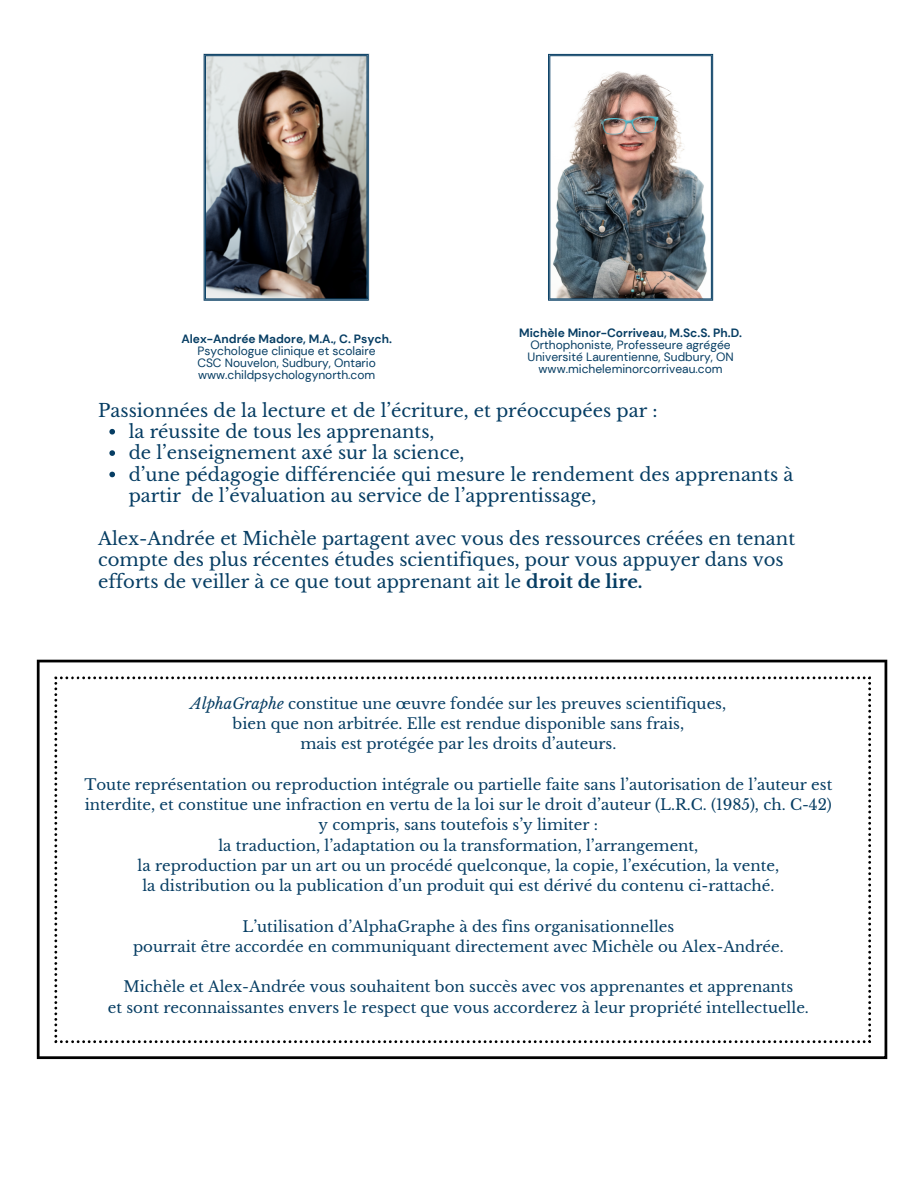
<style>
.page{position:relative;width:918px;height:1188px;background:#fff}
.page>*{position:absolute;margin:0;border:0;box-sizing:border-box;transform-origin:0 0}
.t1{font:18px/21.3px "Libre Baskerville";color:#063d63}
.t2{font:15px/20.2px "Libre Baskerville";color:#063d63;text-align:center}
.t3{font:12px/12px "DM Sans";color:#063d63;text-align:center}
.t4{font:700 12px "DM Sans";color:#063d63}
.s1{font-weight:700}
.s2{font-style:italic}
</style>
<div class="page">
<svg style="left:109px;top:429px;width:6px;height:6px"></svg>
<svg style="left:109px;top:450px;width:6px;height:6px"></svg>
<svg style="left:109px;top:472px;width:6px;height:5px"></svg>
<img style="left:548px;top:54px;width:165px;height:247px">
<img style="left:204px;top:54px;width:165px;height:247px">
<svg style="left:37px;top:660px;width:850px;height:399px"></svg>
<svg style="left:54px;top:676px;width:817px;height:367px"></svg>
<p class="t4" style="left:181px;top:331px;width:212px">Alex-Andrée Madore, M.A., C. Psych.</p>
<p class="t3" style="left:197px;top:345px;width:180px;text-align:justify">Psychologue clinique et scolaire CSC Nouvelon, Sudbury, Ontario www.childpsychologynorth.com</p>
<p class="t4" style="left:519px;top:325px;width:225px">Michèle Minor-Corriveau, M.Sc.S. Ph.D.</p>
<p class="t3" style="left:527px;top:339px;width:208px">Orthophoniste, Professeure agrégée<br>Université Laurentienne, Sudbury, ON www.micheleminorcorriveau.com</p>
<p class="t1" style="left:98px;top:400px;width:561px">Passionnées de la lecture et de l’écriture, et préoccupées par :</p>
<p class="t1" style="left:129px;top:421px;width:666px">la réussite de tous les apprenants,<br>de l’enseignement axé sur la science,<br>d’une pédagogie différenciée qui mesure le rendement des apprenants à partir de l’évaluation au service de l’apprentissage,</p>
<p class="t1" style="left:98px;top:528px;width:699px">Alex-Andrée et Michèle partagent avec vous des ressources créées en tenant compte des plus récentes études scientifiques, pour vous appuyer dans vos efforts de veiller à ce que tout apprenant ait le <span class="s1">droit de lire.</span></p>
<p class="t2" style="left:191px;top:694px;width:537px"><span class="s2">AlphaGraphe</span> constitue une œuvre fondée sur les preuves scientifiques, bien que non arbitrée. Elle est rendue disponible sans frais,<br>mais est protégée par les droits d’auteurs.</p>
<p class="t2" style="left:84px;top:775px;width:749px">Toute représentation ou reproduction intégrale ou partielle faite sans l’autorisation de l’auteur est interdite, et constitue une infraction en vertu de la loi sur le droit d’auteur (L.R.C. (1985), ch. C-42) y compris, sans toutefois s’y limiter :<br>la traduction, l’adaptation ou la transformation, l’arrangement,<br>la reproduction par un art ou un procédé quelconque, la copie, l’exécution, la vente,<br>la distribution ou la publication d’un produit qui est dérivé du contenu ci-rattaché.</p>
<p class="t2" style="left:133px;top:916px;width:652px">L’utilisation d’AlphaGraphe à des fins organisationnelles<br>pourrait être accordée en communiquant directement avec Michèle ou Alex-Andrée.</p>
<p class="t2" style="left:108px;top:977px;width:703px">Michèle et Alex-Andrée vous souhaitent bon succès avec vos apprenantes et apprenants<br>et sont reconnaissantes envers le respect que vous accorderez à leur propriété intellectuelle.</p>
</div>
